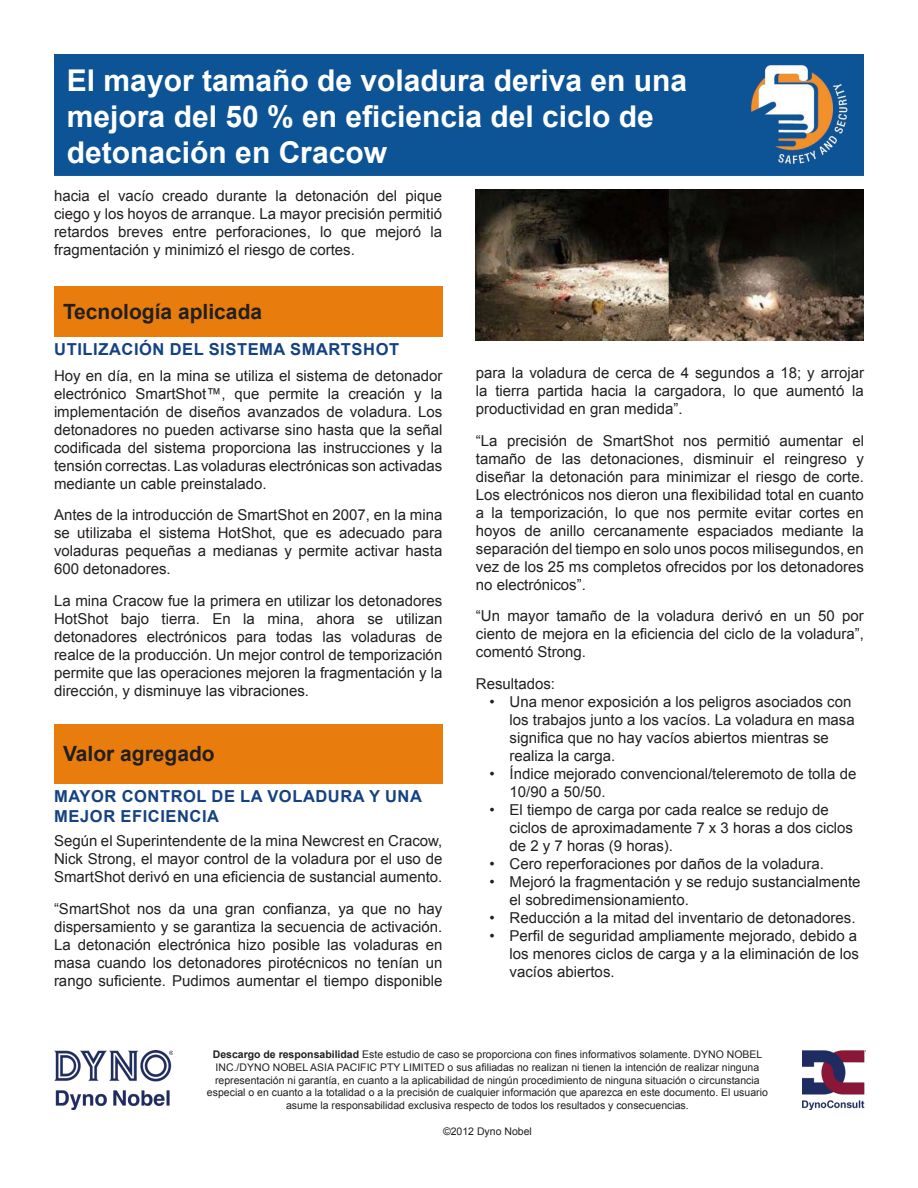
<style>
.page{position:relative;width:918px;height:1188px;background:#fff}
.page>*{position:absolute;margin:0;border:0;box-sizing:border-box;transform-origin:0 0}
.t1{font:700 30px/36px "Arial";color:#fff}
.t2{font:700 21px "Arial";color:#231f20}
.blue_heading{font:700 16.5px/19.5px "Arial";letter-spacing:.035em;color:#144281}
.t3{font:15px/18px "Arial";color:#231f20;text-align:justify}
.t4{font:10.5px/12.6px "Arial";color:#231f20;text-align:center}
.s1{font-weight:700}
</style>
<div class="page">
<div style="left:54px;top:54px;width:810px;height:121px;background:#0d5496"></div>
<img style="left:54px;top:1051px;width:118px;height:58px">
<img style="left:803px;top:1051px;width:62px;height:58px">
<div style="left:54px;top:286px;width:389px;height:51px;background:#e87d0d"></div>
<div style="left:54px;top:724px;width:389px;height:60px;background:#e87d0d"></div>
<img style="left:476px;top:190px;width:388px;height:150px">
<p class="t1" style="left:67px;top:63px;width:622px">El mayor tamaño de voladura deriva en una mejora del 50 % en eficiencia del ciclo de detonación en Cracow</p>
<p class="t3" style="left:54px;top:186px;width:390px">hacia el vacío creado durante la detonación del pique ciego y los hoyos de arranque. La mayor precisión permitió retardos breves entre perforaciones, lo que mejoró la fragmentación y minimizó el riesgo de cortes.</p>
<p class="t2" style="left:63px;top:297px;width:201px">Tecnología aplicada</p>
<p class="blue_heading" style="left:54px;top:340px;width:346px">UTILIZACIÓN DEL SISTEMA SMARTSHOT</p>
<p class="t3" style="left:54px;top:366px;width:390px">Hoy en día, en la mina se utiliza el sistema de detonador electrónico SmartShot™, que permite la creación y la implementación de diseños avanzados de voladura. Los detonadores no pueden activarse sino hasta que la señal codificada del sistema proporciona las instrucciones y la tensión correctas. Las voladuras electrónicas son activadas mediante un cable preinstalado.</p>
<p class="t3" style="left:54px;top:506px;width:390px">Antes de la introducción de SmartShot en 2007, en la mina se utilizaba el sistema HotShot, que es adecuado para voladuras pequeñas a medianas y permite activar hasta 600 detonadores.</p>
<p class="t3" style="left:54px;top:591px;width:390px">La mina Cracow fue la primera en utilizar los detonadores HotShot bajo tierra. En la mina, ahora se utilizan detonadores electrónicos para todas las voladuras de realce de la producción. Un mejor control de temporización permite que las operaciones mejoren la fragmentación y la dirección, y disminuye las vibraciones.</p>
<p class="t2" style="left:63px;top:739px;width:153px">Valor agregado</p>
<p class="blue_heading" style="left:54px;top:787px;width:369px">MAYOR CONTROL DE LA VOLADURA Y UNA<br>MEJOR EFICIENCIA</p>
<p class="t3" style="left:54px;top:832px;width:390px">Según el Superintendente de la mina Newcrest en Cracow, Nick Strong, el mayor control de la voladura por el uso de SmartShot derivó en una eficiencia de sustancial aumento.</p>
<p class="t3" style="left:54px;top:899px;width:390px">“SmartShot nos da una gran confianza, ya que no hay dispersamiento y se garantiza la secuencia de activación.<br>La detonación electrónica hizo posible las voladuras en masa cuando los detonadores pirotécnicos no tenían un rango suficiente. Pudimos aumentar el tiempo disponible</p>
<p class="t3" style="left:476px;top:364px;width:390px">para la voladura de cerca de 4 segundos a 18; y arrojar la tierra partida hacia la cargadora, lo que aumentó la productividad en gran medida”.</p>
<p class="t3" style="left:476px;top:431px;width:390px">“La precisión de SmartShot nos permitió aumentar el tamaño de las detonaciones, disminuir el reingreso y diseñar la detonación para minimizar el riesgo de corte.<br>Los electrónicos nos dieron una flexibilidad total en cuanto a la temporización, lo que nos permite evitar cortes en hoyos de anillo cercanamente espaciados mediante la separación del tiempo en solo unos pocos milisegundos, en vez de los 25 ms completos ofrecidos por los detonadores no electrónicos”.</p>
<p class="t3" style="left:476px;top:607px;width:390px">“Un mayor tamaño de la voladura derivó en un 50 por ciento de mejora en la eficiencia del ciclo de la voladura”, comentó Strong.</p>
<p class="t3" style="left:476px;top:674px;width:81px">Resultados:</p>
<p class="t3" style="left:510px;top:692px;width:347px;text-align:left;text-indent:-20px">• Una menor exposición a los peligros asociados con los trabajos junto a los vacíos. La voladura en masa significa que no hay vacíos abiertos mientras se realiza la carga.</p>
<p class="t3" style="left:510px;top:764px;width:348px;text-indent:-20px">• Índice mejorado convencional/teleremoto de tolla de<br>10/90 a 50/50.</p>
<p class="t3" style="left:510px;top:800px;width:345px;text-align:left;text-indent:-20px">• El tiempo de carga por cada realce se redujo de ciclos de aproximadamente 7 x 3 horas a dos ciclos de 2 y 7 horas (9 horas).</p>
<p class="t3" style="left:489px;top:854px;width:336px">• Cero reperforaciones por daños de la voladura.</p>
<p class="t3" style="left:510px;top:872px;width:352px;text-indent:-20px">• Mejoró la fragmentación y se redujo sustancialmente el sobredimensionamiento.</p>
<p class="t3" style="left:489px;top:908px;width:368px">• Reducción a la mitad del inventario de detonadores.</p>
<p class="t3" style="left:510px;top:926px;width:351px;text-indent:-20px">• Perfil de seguridad ampliamente mejorado, debido a los menores ciclos de carga y a la eliminación de los vacíos abiertos.</p>
<p class="t4" style="left:207px;top:1048px;width:562px"><span class="s1">Descargo de responsabilidad</span> Este estudio de caso se proporciona con fines informativos solamente. DYNO NOBEL INC./DYNO NOBEL ASIA PACIFIC PTY LIMITED o sus afiliadas no realizan ni tienen la intención de realizar ninguna representación ni garantía, en cuanto a la aplicabilidad de ningún procedimiento de ninguna situación o circunstancia especial o en cuanto a la totalidad o a la precisión de cualquier información que aparezca en este documento. El usuario asume la responsabilidad exclusiva respecto de todos los resultados y consecuencias.</p>
<p class="t4" style="left:443px;top:1125px;width:90px">©2012 Dyno Nobel</p>
</div>
